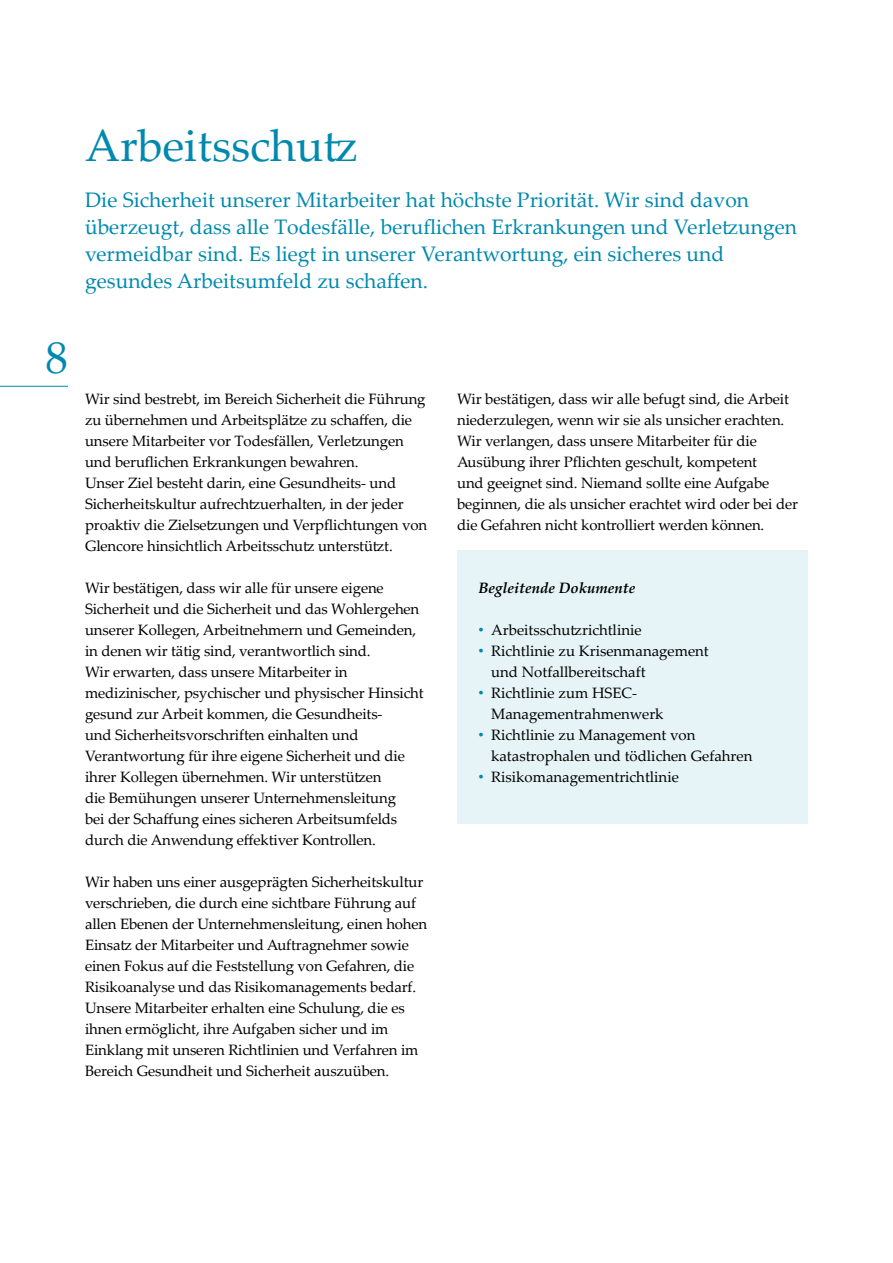
<style>
.page{position:relative;width:893px;height:1263px;background:#fff}
.page>*{position:absolute;margin:0;border:0;box-sizing:border-box;transform-origin:0 0}
.t1{font:45px "Palatino Linotype";color:#0089ae}
.t2{font:21px/27px "Palatino Linotype";color:#0089ae}
.t3{font:15px/21px "Palatino Linotype";letter-spacing:-.01em;color:#000}
.t4{font:italic 700 15px "Palatino Linotype";color:#000}
.s1{font-family:"Arial";color:#0089ae}
</style>
<div class="page">
<hr style="left:0;top:386px;width:68px;height:1px;background:#0089ae">
<div style="left:457px;top:551px;width:351px;height:273px;background:#e6f3f7"></div>
<h1 class="t1" style="left:85px;top:113px;width:274px">Arbeitsschutz</h1>
<p class="t2" style="left:85px;top:185px;width:713px">Die Sicherheit unserer Mitarbeiter hat höchste Priorität. Wir sind davon überzeugt, dass alle Todesfälle, beruflichen Erkrankungen und Verletzungen vermeidbar sind. Es liegt in unserer Verantwortung, ein sicheres und gesundes Arbeitsumfeld zu schaffen.</p>
<h1 class="t1" style="left:46px;top:326px;width:24px">8</h1>
<p class="t3" style="left:85px;top:387px;width:344px">Wir sind bestrebt, im Bereich Sicherheit die Führung zu übernehmen und Arbeitsplätze zu schaffen, die unsere Mitarbeiter vor Todesfällen, Verletzungen und beruflichen Erkrankungen bewahren.<br>Unser Ziel besteht darin, eine Gesundheits- und Sicherheitskultur aufrechtzuerhalten, in der jeder proaktiv die Zielsetzungen und Verpflichtungen von Glencore hinsichtlich Arbeitsschutz unterstützt.</p>
<p class="t3" style="left:85px;top:576px;width:340px">Wir bestätigen, dass wir alle für unsere eigene Sicherheit und die Sicherheit und das Wohlergehen unserer Kollegen, Arbeitnehmern und Gemeinden, in denen wir tätig sind, verantwortlich sind.<br>Wir erwarten, dass unsere Mitarbeiter in medizinischer, psychischer und physischer Hinsicht gesund zur Arbeit kommen, die Gesundheits-<br>und Sicherheitsvorschriften einhalten und Verantwortung für ihre eigene Sicherheit und die ihrer Kollegen übernehmen. Wir unterstützen<br>die Bemühungen unserer Unternehmensleitung<br>bei der Schaffung eines sicheren Arbeitsumfelds durch die Anwendung effektiver Kontrollen.</p>
<p class="t3" style="left:85px;top:870px;width:344px">Wir haben uns einer ausgeprägten Sicherheitskultur verschrieben, die durch eine sichtbare Führung auf allen Ebenen der Unternehmensleitung, einen hohen Einsatz der Mitarbeiter und Auftragnehmer sowie einen Fokus auf die Feststellung von Gefahren, die Risikoanalyse und das Risikomanagements bedarf.<br>Unsere Mitarbeiter erhalten eine Schulung, die es ihnen ermöglicht, ihre Aufgaben sicher und im Einklang mit unseren Richtlinien und Verfahren im Bereich Gesundheit und Sicherheit auszuüben.</p>
<p class="t3" style="left:457px;top:387px;width:342px">Wir bestätigen, dass wir alle befugt sind, die Arbeit niederzulegen, wenn wir sie als unsicher erachten.<br>Wir verlangen, dass unsere Mitarbeiter für die Ausübung ihrer Pflichten geschult, kompetent<br>und geeignet sind. Niemand sollte eine Aufgabe beginnen, die als unsicher erachtet wird oder bei der die Gefahren nicht kontrolliert werden können.</p>
<p class="t4" style="left:478px;top:577px;width:159px">Begleitende Dokumente</p>
<p class="t3" style="left:478px;top:618px;width:165px"><span class="s1">•</span> Arbeitsschutzrichtlinie</p>
<p class="t3" style="left:491px;top:639px;width:219px;text-indent:-13px"><span class="s1">•</span> Richtlinie zu Krisenmanagement und Notfallbereitschaft</p>
<p class="t3" style="left:491px;top:681px;width:174px;text-indent:-13px"><span class="s1">•</span> Richtlinie zum HSEC-<br>Managementrahmenwerk</p>
<p class="t3" style="left:491px;top:723px;width:263px;text-indent:-13px"><span class="s1">•</span> Richtlinie zu Management von katastrophalen und tödlichen Gefahren</p>
<p class="t3" style="left:478px;top:765px;width:202px"><span class="s1">•</span> Risikomanagementrichtlinie</p>
</div>
